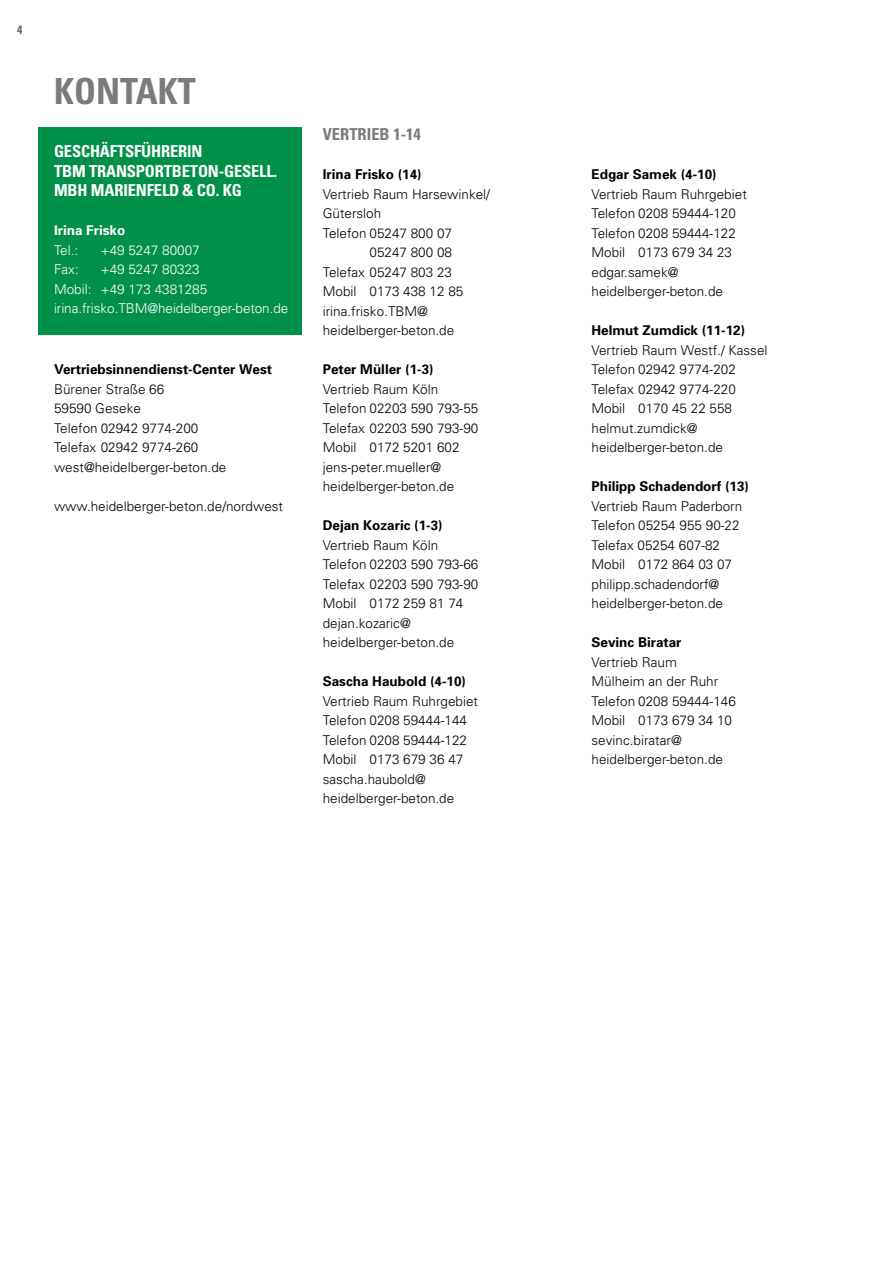
<style>
.page{position:relative;width:893px;height:1263px;background:#fff}
.page>*{position:absolute;margin:0;border:0;box-sizing:border-box;transform-origin:0 0}
.t1{font:700 condensed 36px "Univers";color:#7b7b7a}
.t2{font:700 condensed 16.5px/19.5px "Univers";letter-spacing:-.01em;color:#fff}
.t3{font:700 condensed 16.5px "Univers";color:#7b7b7a}
.t4{font:300 13.5px/19.5px "Univers";color:#000}
.t5{font:700 13.5px "Univers";color:#000}
.t6{font:300 13.5px/19.5px "Univers";color:#fff}
.t7{font:700 13.5px "Univers";color:#fff}
.t8{font:700 condensed 12px "Univers";color:#636362}
</style>
<div class="page">
<div style="left:38px;top:128px;width:263px;height:207px;background:#009049"></div>
<p class="t8" style="left:17px;top:22px;width:7px">4</p>
<h1 class="t1" style="left:54px;top:70px;width:143px">KONTAKT</h1>
<p class="t2" style="left:54px;top:141px;width:225px">GESCHÄFTSFÜHRERIN<br>TBM TRANSPORTBETON-GESELL.<br>MBH MARIENFELD &amp; CO. KG</p>
<p class="t7" style="left:54px;top:222px;width:73px">Irina Frisko</p>
<p class="t6" style="left:54px;top:240px;width:26px">Tel.:</p>
<p class="t6" style="left:101px;top:240px;width:100px">+49 5247 80007</p>
<p class="t6" style="left:54px;top:259px;width:26px">Fax:</p>
<p class="t6" style="left:54px;top:259px;width:236px;text-indent:47px">+49 5247 80323<br>Mobil: +49 173 4381285 irina.frisko.TBM@heidelberger-beton.de</p>
<p class="t5" style="left:54px;top:361px;width:220px">Vertriebsinnendienst-Center West</p>
<p class="t4" style="left:54px;top:379px;width:174px">Bürener Straße 66<br>59590 Geseke<br>Telefon 02942 9774-200<br>Telefax 02942 9774-260 west@heidelberger-beton.de</p>
<p class="t4" style="left:54px;top:496px;width:231px">www.heidelberger-beton.de/nordwest</p>
<p class="t3" style="left:323px;top:124px;width:100px">VERTRIEB 1-14</p>
<p class="t5" style="left:323px;top:166px;width:101px">Irina Frisko (14)</p>
<p class="t4" style="left:323px;top:184px;width:169px">Vertrieb Raum Harsewinkel/</p>
<p class="t4" style="left:323px;top:203px;width:60px">Gütersloh</p>
<p class="t4" style="left:323px;top:223px;width:131px">Telefon 05247 800 07</p>
<p class="t4" style="left:370px;top:242px;width:84px">05247 800 08</p>
<p class="t4" style="left:323px;top:262px;width:131px">Telefax 05247 803 23</p>
<p class="t4" style="left:323px;top:281px;width:142px">Mobil 0173 438 12 85</p>
<p class="t4" style="left:323px;top:301px;width:107px">irina.frisko.TBM@</p>
<p class="t4" style="left:323px;top:320px;width:133px">heidelberger-beton.de</p>
<p class="t5" style="left:323px;top:361px;width:113px">Peter Müller (1-3)</p>
<p class="t4" style="left:323px;top:379px;width:157px">Vertrieb Raum Köln<br>Telefon 02203 590 793-55<br>Telefax 02203 590 793-90<br>Mobil 0172 5201 602 jens-peter.mueller@ heidelberger-beton.de</p>
<p class="t5" style="left:323px;top:517px;width:122px">Dejan Kozaric (1-3)</p>
<p class="t4" style="left:323px;top:535px;width:157px">Vertrieb Raum Köln<br>Telefon 02203 590 793-66<br>Telefax 02203 590 793-90<br>Mobil 0172 259 81 74 dejan.kozaric@ heidelberger-beton.de</p>
<p class="t5" style="left:323px;top:673px;width:145px">Sascha Haubold (4-10)</p>
<p class="t4" style="left:323px;top:691px;width:157px">Vertrieb Raum Ruhrgebiet<br>Telefon 0208 59444-144<br>Telefon 0208 59444-122<br>Mobil 0173 679 36 47 sascha.haubold@ heidelberger-beton.de</p>
<p class="t5" style="left:591px;top:166px;width:127px">Edgar Samek (4-10)</p>
<p class="t4" style="left:591px;top:184px;width:157px">Vertrieb Raum Ruhrgebiet<br>Telefon 0208 59444-120<br>Telefon 0208 59444-122<br>Mobil 0173 679 34 23 edgar.samek@ heidelberger-beton.de</p>
<p class="t5" style="left:591px;top:322px;width:155px">Helmut Zumdick (11-12)</p>
<p class="t4" style="left:591px;top:340px;width:178px">Vertrieb Raum Westf./ Kassel<br>Telefon 02942 9774-202<br>Telefax 02942 9774-220<br>Mobil 0170 45 22 558 helmut.zumdick@ heidelberger-beton.de</p>
<p class="t5" style="left:591px;top:478px;width:159px">Philipp Schadendorf (13)</p>
<p class="t4" style="left:591px;top:496px;width:152px">Vertrieb Raum Paderborn<br>Telefon 05254 955 90-22<br>Telefax 05254 607-82<br>Mobil 0172 864 03 07 philipp.schadendorf@ heidelberger-beton.de</p>
<p class="t5" style="left:591px;top:634px;width:92px">Sevinc Biratar</p>
<p class="t4" style="left:591px;top:652px;width:146px">Vertrieb Raum<br>Mülheim an der Ruhr<br>Telefon 0208 59444-146<br>Mobil 0173 679 34 10 sevinc.biratar@ heidelberger-beton.de</p>
</div>
